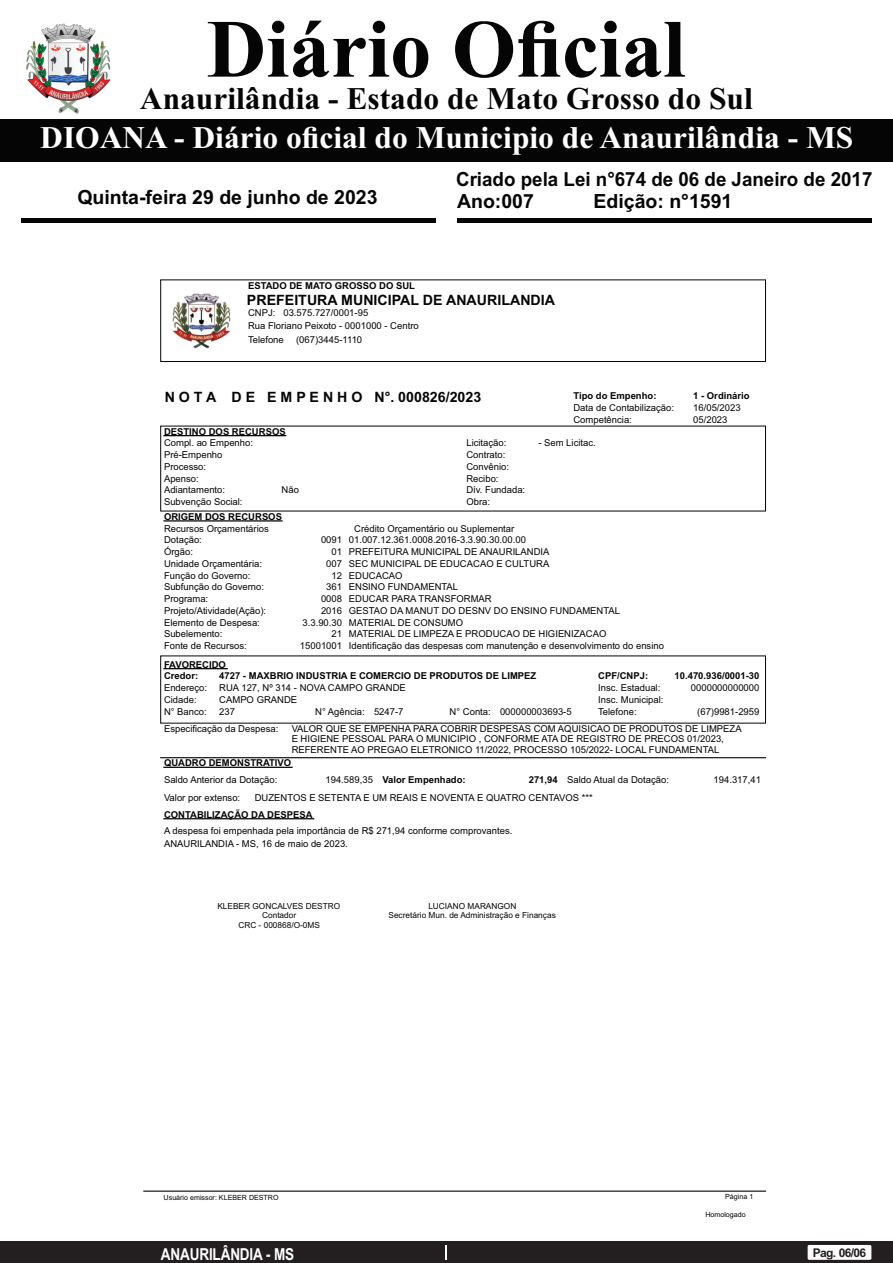
<style>
.page{position:relative;width:893px;height:1263px;background:#fff}
.page>*{position:absolute;margin:0;border:0;box-sizing:border-box;transform-origin:0 0}
.t1{font:700 82.5px "Times New Roman";color:#040504}
.t2{font:700 31.5px "Times New Roman";color:#fff}
.t3{font:700 31.5px "Times New Roman";color:#040504}
.t4{font:700 19.5px/21.8px "Arial";color:#040504;scale:.96 1}
.t5{font:700 19.5px "Arial";color:#040504}
.t6{font:700 16.5px "Arial Narrow";letter-spacing:-.01em;color:#fff}
.t7{font:700 14.25px "Arial";color:#040504}
.t8{font:700 12px "Arial";letter-spacing:-.055em;color:#231f20}
.t9{font:9.45px/11.7px "Arial";color:#040504}
.t10{font:700 9.45px/11.7px "Arial";color:#040504}
.t11{font:8.25px/9.6px "Arial";color:#040504;text-align:center}
.t12{font:7.05px "Arial";color:#040504}
.s1{font-weight:400}
.s2{font-weight:700}
</style>
<div class="page">
<div style="left:0;top:1242px;width:893px;height:21px;background:#231f20"></div>
<svg style="left:446px;top:1245px;width:1px;height:15px"></svg>
<div style="left:808px;top:1245px;width:63px;height:15px;background:#fff;border-radius:2px"></div>
<div style="left:0;top:119px;width:893px;height:42px;background:#040504"></div>
<hr style="left:21px;top:218px;width:415px;height:4px;background:#040504">
<hr style="left:457px;top:218px;width:415px;height:4px;background:#040504">
<img style="left:26px;top:23px;width:85px;height:91px">
<div style="left:160px;top:279px;width:606px;height:83px;border:1px solid #040504"></div>
<img style="left:172px;top:293px;width:59px;height:56px">
<hr style="left:164px;top:520px;width:118px;height:1px;background:#040504">
<hr style="left:164px;top:435px;width:122px;height:1px;background:#040504">
<hr style="left:161px;top:757px;width:604px;height:1px;background:#040504">
<hr style="left:164px;top:668px;width:63px;height:1px;background:#040504">
<hr style="left:164px;top:767px;width:128px;height:1px;background:#040504">
<hr style="left:164px;top:818px;width:150px;height:1px;background:#040504">
<hr style="left:144px;top:1190px;width:621px;height:2px;background:#040504">
<h1 class="t1" style="left:207px;top:21px;width:480px">Diário Oficial</h1>
<h2 class="t3" style="left:140px;top:88px;width:614px">Anaurilândia - Estado de Mato Grosso do Sul</h2>
<h2 class="t2" style="left:40px;top:126px;width:814px">DIOANA - Diário oficial do Municipio de Anaurilândia - MS</h2>
<h3 class="t5" style="left:77px;top:190px;width:302px">Quinta-feira 29 de junho de 2023</h3>
<p class="t10" style="left:248px;top:281px;width:168px">ESTADO DE MATO GROSSO DO SUL</p>
<h3 class="t4" style="left:456px;top:170px;width:435px">Criado pela Lei n°674 de 06 de Janeiro de 2017<br>Ano:007</h3>
<h3 class="t5" style="left:593px;top:193px;width:140px">Edição: n°1591</h3>
<h3 class="t7" style="left:247px;top:295px;width:310px">PREFEITURA MUNICIPAL DE ANAURILANDIA</h3>
<p class="t9" style="left:248px;top:308px;width:122px">CNPJ: 03.575.727/0001-95</p>
<p class="t9" style="left:248px;top:321px;width:172px">Rua Floriano Peixoto - 0001000 - Centro</p>
<p class="t9" style="left:248px;top:334px;width:37px">Telefone</p>
<p class="t9" style="left:296px;top:334px;width:68px">(067)3445-1110</p>
<h3 class="t7" style="left:165px;top:392px;width:318px">N O T A D E E M P E N H O N°. 000826/2023</h3>
<p class="t10" style="left:573px;top:391px;width:85px">Tipo do Empenho:</p>
<p class="t9" style="left:573px;top:403px;width:102px">Data de Contabilização:<br>Competência:</p>
<p class="t10" style="left:164px;top:426px;width:123px">DESTINO DOS RECURSOS</p>
<p class="t9" style="left:164px;top:438px;width:91px">Compl. ao Empenho:<br>Pré-Empenho<br>Processo:<br>Apenso:</p>
<p class="t9" style="left:466px;top:438px;width:44px">Licitação:<br>Contrato:<br>Convênio:</p>
<p class="t9" style="left:164px;top:485px;width:80px">Adiantamento:<br>Subvenção Social:</p>
<p class="t9" style="left:466px;top:485px;width:60px">Dív. Fundada:</p>
<p class="t9" style="left:466px;top:473px;width:34px">Recibo:</p>
<p class="t9" style="left:282px;top:485px;width:19px">Não</p>
<p class="t9" style="left:466px;top:497px;width:25px">Obra:</p>
<p class="t10" style="left:164px;top:512px;width:120px">ORIGEM DOS RECURSOS</p>
<p class="t9" style="left:538px;top:438px;width:59px">- Sem Licitac.</p>
<p class="t9" style="left:164px;top:523px;width:106px">Recursos Orçamentários</p>
<p class="t9" style="left:354px;top:523px;width:162px">Crédito Orçamentário ou Suplementar</p>
<p class="t9" style="left:164px;top:535px;width:39px">Dotação:</p>
<p class="t9" style="left:321px;top:535px;width:206px">0091 01.007.12.361.0008.2016-3.3.90.30.00.00</p>
<p class="t9" style="left:164px;top:547px;width:30px">Órgão:</p>
<p class="t9" style="left:332px;top:547px;width:219px">01 PREFEITURA MUNICIPAL DE ANAURILANDIA</p>
<p class="t9" style="left:164px;top:558px;width:100px">Unidade Orçamentária:</p>
<p class="t9" style="left:326px;top:558px;width:225px">007 SEC MUNICIPAL DE EDUCACAO E CULTURA</p>
<p class="t9" style="left:164px;top:570px;width:88px">Função do Governo:</p>
<p class="t9" style="left:332px;top:570px;width:72px">12 EDUCACAO</p>
<p class="t9" style="left:164px;top:582px;width:102px">Subfunção do Governo:</p>
<p class="t9" style="left:326px;top:582px;width:133px">361 ENSINO FUNDAMENTAL</p>
<p class="t9" style="left:164px;top:594px;width:46px">Programa:</p>
<p class="t9" style="left:321px;top:594px;width:172px">0008 EDUCAR PARA TRANSFORMAR</p>
<p class="t9" style="left:164px;top:606px;width:104px">Projeto/Atividade(Ação):</p>
<p class="t9" style="left:321px;top:606px;width:301px">2016 GESTAO DA MANUT DO DESNV DO ENSINO FUNDAMENTAL</p>
<p class="t10" style="left:693px;top:391px;width:58px">1 - Ordinário</p>
<p class="t9" style="left:693px;top:403px;width:49px">16/05/2023<br>05/2023</p>
<p class="t9" style="left:164px;top:617px;width:97px">Elemento de Despesa:</p>
<p class="t9" style="left:303px;top:617px;width:162px">3.3.90.30 MATERIAL DE CONSUMO</p>
<p class="t9" style="left:164px;top:629px;width:60px">Subelemento:</p>
<p class="t9" style="left:332px;top:629px;width:276px">21 MATERIAL DE LIMPEZA E PRODUCAO DE HIGIENIZACAO</p>
<p class="t9" style="left:164px;top:641px;width:84px">Fonte de Recursos:</p>
<p class="t9" style="left:300px;top:641px;width:366px">15001001 Identificação das despesas com manutenção e desenvolvimento do ensino</p>
<p class="t10" style="left:164px;top:659px;width:63px">FAVORECIDO<br>Credor:</p>
<p class="t9" style="left:164px;top:683px;width:45px">Endereço:<br>Cidade:<br>N° Banco:</p>
<p class="t10" style="left:219px;top:671px;width:319px">4727 - MAXBRIO INDUSTRIA E COMERCIO DE PRODUTOS DE LIMPEZ</p>
<p class="t9" style="left:219px;top:683px;width:188px">RUA 127, Nº 314 - NOVA CAMPO GRANDE<br>CAMPO GRANDE<br>237</p>
<p class="t10" style="left:598px;top:671px;width:52px">CPF/CNPJ:</p>
<p class="t9" style="left:598px;top:683px;width:67px">Insc. Estadual:<br>Insc. Municipal:</p>
<p class="t9" style="left:315px;top:706px;width:51px">N° Agência:</p>
<p class="t9" style="left:450px;top:706px;width:43px">N° Conta:</p>
<p class="t9" style="left:598px;top:706px;width:40px">Telefone:</p>
<p class="t9" style="left:374px;top:706px;width:31px">5247-7</p>
<p class="t9" style="left:500px;top:706px;width:73px">000000003693-5</p>
<p class="t10" style="left:675px;top:671px;width:86px">10.470.936/0001-30</p>
<p class="t9" style="left:691px;top:683px;width:70px">0000000000000</p>
<p class="t9" style="left:697px;top:706px;width:64px">(67)9981-2959</p>
<p class="t9" style="left:164px;top:723px;width:116px">Especificação da Despesa:</p>
<p class="t9" style="left:292px;top:724px;width:451px;line-height:10.9px">VALOR QUE SE EMPENHA PARA COBRIR DESPESAS COM AQUISICAO DE PRODUTOS DE LIMPEZA<br>E HIGIENE PESSOAL PARA O MUNICIPIO , CONFORME ATA DE REGISTRO DE PRECOS 01/2023,<br>REFERENTE AO PREGAO ELETRONICO 11/2022, PROCESSO 105/2022- LOCAL FUNDAMENTAL</p>
<p class="t9" style="left:164px;top:792px;width:78px">Valor por extenso:</p>
<p class="t10" style="left:164px;top:758px;width:129px">QUADRO DEMONSTRATIVO</p>
<p class="t9" style="left:255px;top:792px;width:340px">DUZENTOS E SETENTA E UM REAIS E NOVENTA E QUATRO CENTAVOS ***</p>
<p class="t10" style="left:164px;top:809px;width:150px">CONTABILIZAÇÃO DA DESPESA</p>
<p class="t9" style="left:164px;top:825px;width:350px;line-height:12.6px">A despesa foi empenhada pela importância de R$ 271,94 conforme comprovantes.<br>ANAURILANDIA - MS, 16 de maio de 2023.</p>
<p class="t9" style="left:164px;top:775px;width:115px">Saldo Anterior da Dotação:</p>
<p class="t10" style="left:325px;top:775px;width:142px"><span class="s1">194.589,35</span> Valor Empenhado:</p>
<p class="t9" style="left:529px;top:775px;width:142px"><span class="s2">271,94</span> Saldo Atual da Dotação:</p>
<p class="t9" style="left:714px;top:775px;width:49px">194.317,41</p>
<p class="t11" style="left:217px;top:902px;width:124px">KLEBER GONCALVES DESTRO<br>Contador<br>CRC - 000868/O-0MS</p>
<p class="t11" style="left:388px;top:902px;width:169px">LUCIANO MARANGON<br>Secretário Mun. de Administração e Finanças</p>
<p class="t12" style="left:164px;top:1194px;width:116px">Usuário emissor: KLEBER DESTRO</p>
<p class="t12" style="left:725px;top:1194px;width:30px">Página 1</p>
<p class="t12" style="left:705px;top:1212px;width:42px">Homologado</p>
<h3 class="t6" style="left:161px;top:1248px;width:135px">ANAURILÂNDIA - MS</h3>
<p class="t8" style="left:813px;top:1248px;width:55px">Pag. 06/06</p>
</div>
